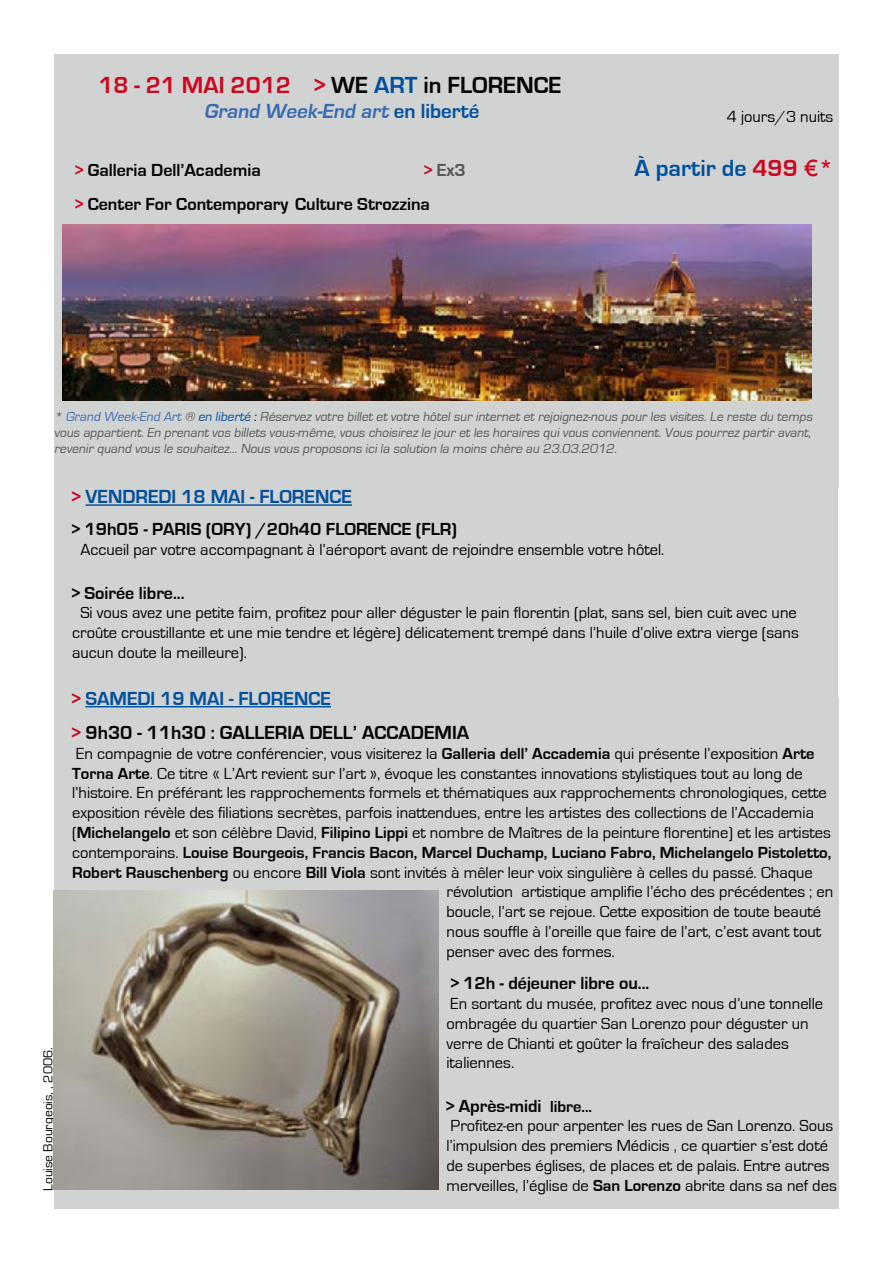
<style>
.page{position:relative;width:893px;height:1263px;background:#fff}
.page>*{position:absolute;margin:0;border:0;box-sizing:border-box;transform-origin:0 0}
.t1{font:700 24px "Eurostile";color:#cd071f}
.t2{font:700 24px "Eurostile";color:#00509c}
.t3{font:italic 700 21px "Eurostile";color:#3a6bb0}
.t4{font:700 19.5px/34.2px "Eurostile";color:#000}
.t5{font:700 19.5px "Eurostile";color:#00509c}
.t6{font:700 18px/34.5px "Eurostile";color:#000}
.t7{font:700 18px "Eurostile";color:#565656}
.t8{font:16.5px/19.8px "Eurostile";color:#000}
.t9{font:700 16.5px "Eurostile";color:#000}
.t10{font:italic 13.5px/16.2px "Eurostile";color:#565656}
.t11{font:13.5px "Eurostile";color:#000}
.s1{color:#000}
.s2{color:#00509c}
.s3{font-style:normal;color:#00509c}
.s4{color:#cd071f}
.s5{font-family:"Gill Sans";font-weight:400;color:#cd071f}
.s6{color:#3a6bb0}
.s7{font-weight:700}
.s8{font-weight:400}
.s9{font-size:16.5px}
</style>
<div class="page">
<div style="left:55px;top:54px;width:784px;height:1155px;background:#d1d2d2"></div>
<img style="left:63px;top:225px;width:749px;height:176px">
<hr style="left:85px;top:504px;width:267px;height:2px;background:#00509c">
<hr style="left:85px;top:706px;width:246px;height:1px;background:#00509c">
<img style="left:54px;top:891px;width:384px;height:298px">
<h1 class="t1" style="left:98px;top:72px;width:465px">18 - 21 MAI 2012 &gt; <span class="s1">WE</span> <span class="s2">ART</span> <span class="s1">in FLORENCE</span></h1>
<p class="t3" style="left:204px;top:100px;width:277px">Grand Week-End art <span class="s3">e n l i b e rté</span></p>
<p class="t8" style="left:727px;top:107px;width:108px">4 jours/3 nuits</p>
<h1 class="t2" style="left:634px;top:155px;width:200px">À partir de <span class="s4">499</span> <span class="s5">€</span><span class="s4">*</span></h1>
<p class="t7" style="left:424px;top:160px;width:43px"><span class="s4">&gt;</span> Ex3</p>
<p class="t6" style="left:75px;top:153px;width:356px"><span class="s4">&gt;</span> Galleria Dell’Academia<br><span class="s4">&gt;</span> Center For Contemporary Culture Strozzina</p>
<p class="t10" style="left:54px;top:408px;width:762px">* <span class="s6">Grand Week-End Art</span> ® <span class="s2">en liberté</span> <span class="s1">:</span> Réservez votre billet et votre hôtel sur internet et rejoignez-nous pour les visites. Le reste du temps vous appartient. En prenant vos billets vous-même, vous choisirez le jour et les horaires qui vous conviennent. Vous pourrez partir avant, revenir quand vous le souhaitez… Nous vous proposons ici la solution la moins chère au 23.03.2012.</p>
<p class="t11" style="left:41px;top:1191px;width:145px;rotate:-90deg">Louise Bourgeois, , 2006.</p>
<p class="t5" style="left:72px;top:486px;width:281px"><span class="s4">&gt;</span> VENDREDI 18 MAI - FLORENCE</p>
<p class="t6" style="left:72px;top:513px;width:386px">&gt; 19h05 - PARIS (ORY) /20h40 FLORENCE (FLR)</p>
<p class="t8" style="left:80px;top:540px;width:586px">Accueil par votre accompagnant à l’aéroport avant de rejoindre ensemble votre hôtel.</p>
<p class="t6" style="left:72px;top:576px;width:114px">&gt; Soirée libre...</p>
<p class="t8" style="left:72px;top:603px;width:728px;text-indent:8px">Si vous avez une petite faim, profitez pour aller déguster le pain florentin (plat, sans sel, bien cuit avec une croûte croustillante et une mie tendre et légère) délicatement trempé dans l’huile d’olive extra vierge (sans aucun doute la meilleure).</p>
<p class="t4" style="left:72px;top:681px;width:398px"><span class="s4">&gt;</span> <span class="s2">SAMEDI 19 MAI - FLORENCE<br></span><span class="s4">&gt;</span> 9h30 - 11h30 : GALLERIA DELL’ ACCADEMIA</p>
<p class="t8" style="left:76px;top:744px;width:740px">En compagnie de votre conférencier, vous visiterez la <span class="s7">Galleria dell’ Accademia</span> qui présente l’exposition <span class="s7">Arte</span></p>
<p class="t8" style="left:72px;top:763px;width:732px"><span class="s7">Torna Arte</span>. Ce titre « L’Art revient sur l’art », évoque les constantes innovations stylistiques tout au long de</p>
<p class="t8" style="left:72px;top:783px;width:756px">l’histoire. En préférant les rapprochements formels et thématiques aux rapprochements chronologiques, cette</p>
<p class="t8" style="left:72px;top:803px;width:743px">exposition révèle des filiations secrètes, parfois inattendues, entre les artistes des collections de l’Accademia</p>
<p class="t8" style="left:72px;top:823px;width:760px">(<span class="s7">Michelangelo</span> et son célèbre David, <span class="s7">Filipino Lippi</span> et nombre de Maîtres de la peinture florentine) et les artistes</p>
<p class="t9" style="left:72px;top:843px;width:761px"><span class="s8">contemporains.</span> Louise Bourgeois, Francis Bacon, Marcel Duchamp, Luciano Fabro, Michelangelo Pistoletto,</p>
<p class="t8" style="left:72px;top:862px;width:742px"><span class="s7">Robert Rauschenberg</span> ou encore <span class="s7">Bill Viola</span> sont invités à mêler leur voix singulière à celles du passé. Chaque</p>
<p class="t8" style="left:446px;top:882px;width:388px">révolution artistique amplifie l’écho des précédentes ; en</p>
<p class="t8" style="left:446px;top:902px;width:376px">boucle, l’art se rejoue. Cette exposition de toute beauté</p>
<p class="t8" style="left:446px;top:922px;width:376px">nous souffle à l’oreille que faire de l’art, c’est avant tout</p>
<p class="t8" style="left:446px;top:942px;width:170px">penser avec des formes.</p>
<p class="t6" style="left:451px;top:966px;width:200px">&gt; 12h - déjeuner libre ou...</p>
<p class="t8" style="left:446px;top:994px;width:378px">En sortant du musée, profitez avec nous d’une tonnelle ombragée du quartier San Lorenzo pour déguster un verre de Chianti et goûter la fraîcheur des salades italiennes.</p>
<p class="t6" style="left:446px;top:1089px;width:147px">&gt; Après-midi <span class="s9">libre...</span></p>
<p class="t8" style="left:446px;top:1116px;width:392px">Profitez-en pour arpenter les rues de San Lorenzo. Sous l’impulsion des premiers Médicis , ce quartier s’est doté de superbes églises, de places et de palais. Entre autres merveilles, l’église de <span class="s7">San Lorenzo</span> abrite dans sa nef des</p>
</div>
